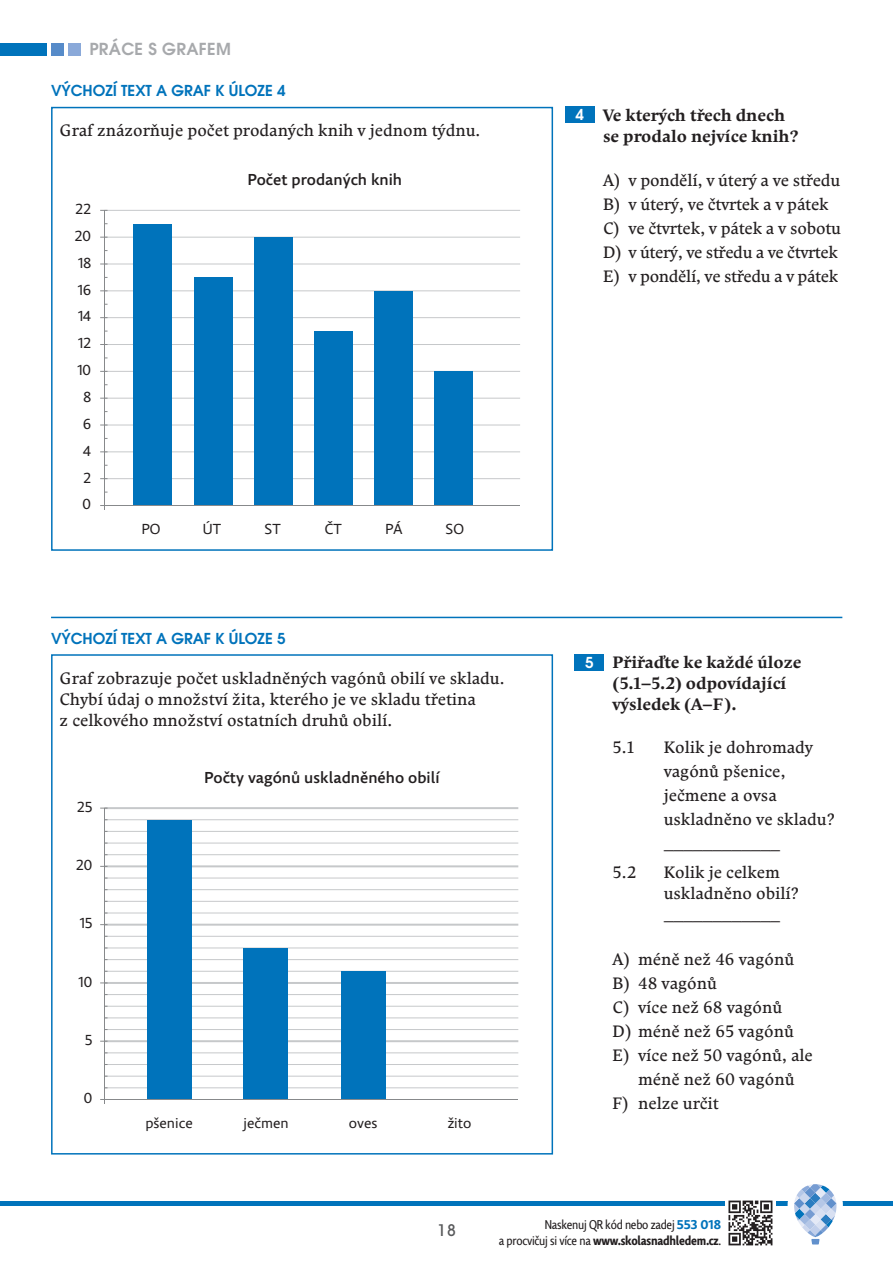
<style>
.page{position:relative;width:893px;height:1263px;background:#fff}
.page>*{position:absolute;margin:0;border:0;box-sizing:border-box;transform-origin:0 0}
.t1{font:16.5px/24px "Comenia Serif";color:#231f20}
.t2{font:700 16.5px/21px "Comenia Serif";color:#231f20}
.t3{font:600 16.5px "Avant Garde";letter-spacing:.02em;color:#a7a9ac}
.t4{font:500 16.5px "Avant Garde IT Cby BT";color:#58595b}
.t5{font:500 15.9px "Comenia Sans";color:#231f20}
.t6{font:600 15px "Avant Garde";color:#0073bb}
.t7{font:14.55px "Comenia Sans";color:#231f20}
.t8{font:12.75px/15.8px "Comenia Sans Cond";letter-spacing:-.02em;color:#231f20;text-align:right}
.s1{font-family:"Avant Garde";font-weight:600;font-size:15px;color:#fff}
.s2{font-family:"Comenia Sans";font-weight:700;color:#0073bb}
.s3{font-weight:700}
</style>
<div class="page">
<div style="left:0;top:43px;width:47px;height:12px;background:#0073bb"></div>
<div style="left:51px;top:43px;width:13px;height:12px;background:#568bc9"></div>
<div style="left:68px;top:43px;width:13px;height:12px;background:#8aa9d9"></div>
<div style="left:564px;top:106px;width:30px;height:17px;background:#0073bb"></div>
<div style="left:51px;top:107px;width:502px;height:444px;border:2px solid #0073bb"></div>
<hr style="left:104px;top:478px;width:416px;height:1px;background:#c6c8ca">
<hr style="left:104px;top:451px;width:416px;height:1px;background:#c6c8ca">
<hr style="left:104px;top:425px;width:416px;height:1px;background:#c6c8ca">
<hr style="left:104px;top:398px;width:416px;height:1px;background:#c6c8ca">
<hr style="left:104px;top:371px;width:416px;height:1px;background:#c6c8ca">
<hr style="left:104px;top:344px;width:416px;height:1px;background:#c6c8ca">
<hr style="left:104px;top:317px;width:416px;height:1px;background:#c6c8ca">
<hr style="left:104px;top:290px;width:416px;height:1px;background:#c6c8ca">
<hr style="left:104px;top:264px;width:416px;height:1px;background:#c6c8ca">
<hr style="left:104px;top:237px;width:416px;height:1px;background:#c6c8ca">
<hr style="left:104px;top:210px;width:416px;height:1px;background:#c6c8ca">
<div style="left:434px;top:371px;width:39px;height:135px;background:#0073bb"></div>
<div style="left:374px;top:291px;width:39px;height:215px;background:#0073bb"></div>
<div style="left:314px;top:331px;width:39px;height:175px;background:#0073bb"></div>
<div style="left:254px;top:237px;width:39px;height:269px;background:#0073bb"></div>
<div style="left:194px;top:277px;width:39px;height:229px;background:#0073bb"></div>
<div style="left:133px;top:224px;width:39px;height:282px;background:#0073bb"></div>
<hr style="left:104px;top:210px;width:1px;height:296px;background:#87898b">
<hr style="left:104px;top:505px;width:416px;height:1px;background:#87898b">
<div style="left:574px;top:654px;width:30px;height:16px;background:#0073bb"></div>
<div style="left:51px;top:654px;width:502px;height:501px;border:2px solid #0073bb"></div>
<hr style="left:104px;top:1087px;width:414px;height:1px;background:#c6c8ca">
<hr style="left:104px;top:1076px;width:414px;height:1px;background:#c6c8ca">
<hr style="left:104px;top:1064px;width:414px;height:1px;background:#c6c8ca">
<hr style="left:104px;top:1052px;width:414px;height:1px;background:#c6c8ca">
<hr style="left:104px;top:1029px;width:414px;height:1px;background:#c6c8ca">
<hr style="left:104px;top:1017px;width:414px;height:1px;background:#c6c8ca">
<hr style="left:104px;top:1006px;width:414px;height:1px;background:#c6c8ca">
<hr style="left:104px;top:994px;width:414px;height:1px;background:#c6c8ca">
<hr style="left:104px;top:971px;width:414px;height:1px;background:#c6c8ca">
<hr style="left:104px;top:959px;width:414px;height:1px;background:#c6c8ca">
<hr style="left:104px;top:947px;width:414px;height:1px;background:#c6c8ca">
<hr style="left:104px;top:936px;width:414px;height:1px;background:#c6c8ca">
<hr style="left:104px;top:913px;width:414px;height:1px;background:#c6c8ca">
<hr style="left:104px;top:901px;width:414px;height:1px;background:#c6c8ca">
<hr style="left:104px;top:889px;width:414px;height:1px;background:#c6c8ca">
<hr style="left:104px;top:878px;width:414px;height:1px;background:#c6c8ca">
<hr style="left:104px;top:854px;width:414px;height:1px;background:#c6c8ca">
<hr style="left:104px;top:843px;width:414px;height:1px;background:#c6c8ca">
<hr style="left:104px;top:831px;width:414px;height:1px;background:#c6c8ca">
<hr style="left:104px;top:819px;width:414px;height:1px;background:#c6c8ca">
<hr style="left:104px;top:1040px;width:414px;height:2px;background:#c6c8ca">
<hr style="left:104px;top:982px;width:414px;height:2px;background:#c6c8ca">
<hr style="left:104px;top:924px;width:414px;height:2px;background:#c6c8ca">
<hr style="left:104px;top:865px;width:414px;height:2px;background:#c6c8ca">
<hr style="left:104px;top:807px;width:414px;height:2px;background:#c6c8ca">
<div style="left:341px;top:971px;width:45px;height:129px;background:#0073bb"></div>
<div style="left:243px;top:948px;width:45px;height:152px;background:#0073bb"></div>
<div style="left:147px;top:820px;width:45px;height:280px;background:#0073bb"></div>
<hr style="left:104px;top:808px;width:1px;height:291px;background:#87898b">
<hr style="left:104px;top:1099px;width:414px;height:1px;background:#87898b">
<hr style="left:51px;top:617px;width:791px;height:1px;background:#0073bb">
<div style="left:0;top:1201px;width:892px;height:5px;background:#0073bb"></div>
<div style="left:787px;top:1179px;width:55px;height:52px;background:#fff;border-radius:50%"></div>
<svg style="left:794px;top:1184px;width:42px;height:61px"></svg>
<img style="left:725px;top:1200px;width:50px;height:46px">
<p class="t3" style="left:89px;top:43px;width:143px">PRÁCE S GRAFEM</p>
<p class="t6" style="left:51px;top:85px;width:236px">VÝCHOZÍ TEXT A GRAF K ÚLOZE 4</p>
<p class="t1" style="left:60px;top:119px;width:422px">Graf znázorňuje počet prodaných knih v jednom týdnu.</p>
<p class="t7" style="left:76px;top:200px;width:17px">22</p>
<p class="t7" style="left:75px;top:227px;width:18px">20</p>
<p class="t7" style="left:78px;top:253px;width:14px">18</p>
<p class="t7" style="left:78px;top:280px;width:15px">16</p>
<p class="t7" style="left:78px;top:307px;width:15px">14</p>
<p class="t7" style="left:78px;top:334px;width:14px">12</p>
<p class="t7" style="left:77px;top:361px;width:15px">10</p>
<p class="t7" style="left:83px;top:388px;width:9px">8</p>
<p class="t7" style="left:83px;top:414px;width:9px">6</p>
<p class="t7" style="left:83px;top:441px;width:9px">4</p>
<p class="t7" style="left:83px;top:468px;width:9px">2</p>
<p class="t7" style="left:83px;top:495px;width:10px">0</p>
<p class="t5" style="left:248px;top:173px;width:156px">Počet prodaných knih</p>
<p class="t7" style="left:142px;top:520px;width:20px">PO</p>
<p class="t7" style="left:203px;top:520px;width:20px">ÚT</p>
<p class="t7" style="left:264px;top:520px;width:18px">ST</p>
<p class="t7" style="left:325px;top:520px;width:18px">ČT</p>
<p class="t7" style="left:385px;top:520px;width:18px">PÁ</p>
<p class="t7" style="left:445px;top:520px;width:20px">SO</p>
<p class="t6" style="left:51px;top:633px;width:236px">VÝCHOZÍ TEXT A GRAF K ÚLOZE 5</p>
<p class="t1" style="left:60px;top:668px;width:446px;line-height:21px">Graf zobrazuje počet uskladněných vagónů obilí ve skladu.<br>Chybí údaj o množství žita, kterého je ve skladu třetina<br>z celkového množství ostatních druhů obilí.</p>
<p class="t7" style="left:77px;top:798px;width:16px">25</p>
<p class="t7" style="left:76px;top:856px;width:18px">20</p>
<p class="t7" style="left:80px;top:914px;width:14px">15</p>
<p class="t7" style="left:79px;top:972px;width:15px">10</p>
<p class="t7" style="left:85px;top:1031px;width:9px">5</p>
<p class="t7" style="left:84px;top:1089px;width:10px">0</p>
<p class="t5" style="left:204px;top:771px;width:236px">Počty vagónů uskladněného obilí</p>
<p class="t7" style="left:145px;top:1114px;width:49px">pšenice</p>
<p class="t7" style="left:243px;top:1114px;width:47px">ječmen</p>
<p class="t7" style="left:349px;top:1114px;width:30px">oves</p>
<p class="t7" style="left:448px;top:1114px;width:25px">žito</p>
<p class="t2" style="left:603px;top:106px;width:197px;text-indent:-28px"><span class="s1">4</span> Ve kterých třech dnech se prodalo nejvíce knih?</p>
<p class="t1" style="left:603px;top:169px;width:239px">A) v pondělí, v úterý a ve středu<br>B) v úterý, ve čtvrtek a v pátek<br>C) ve čtvrtek, v pátek a v sobotu<br>D) v úterý, ve středu a ve čtvrtek<br>E) v pondělí, ve středu a v pátek</p>
<p class="t2" style="left:612px;top:654px;width:190px;text-indent:-28px"><span class="s1">5</span> Přiřaďte ke každé úloze (5.1–5.2) odpovídající výsledek (A–F ).</p>
<p class="t1" style="left:612px;top:737px;width:23px">5.1</p>
<p class="t1" style="left:663px;top:737px;width:172px">Kolik je dohromady vagónů pšenice, ječmene a ovsa uskladněno ve skladu? ____________</p>
<p class="t1" style="left:612px;top:861px;width:25px">5.2</p>
<p class="t1" style="left:663px;top:862px;width:137px;line-height:21px">Kolik je celkem uskladněno obilí? ____________</p>
<p class="t1" style="left:612px;top:948px;width:183px">A) méně než 46 vagónů</p>
<p class="t1" style="left:612px;top:972px;width:106px">B) 48 vagónů</p>
<p class="t1" style="left:612px;top:996px;width:171px">C) více než 68 vagónů</p>
<p class="t1" style="left:612px;top:1020px;width:183px">D) méně než 65 vagónů</p>
<p class="t1" style="left:612px;top:1044px;width:202px">E) více než 50 vagónů, ale</p>
<p class="t1" style="left:638px;top:1068px;width:158px">méně než 60 vagónů</p>
<p class="t1" style="left:612px;top:1092px;width:108px">F) nelze určit</p>
<p class="t4" style="left:437px;top:1225px;width:21px">18</p>
<p class="t8" style="left:499px;top:1217px;width:224px">Naskenuj QR kód nebo zadej <span class="s2">553 018<br></span>a procvičuj si více na <span class="s3">www.skolasnadhledem.cz</span>.</p>
</div>
